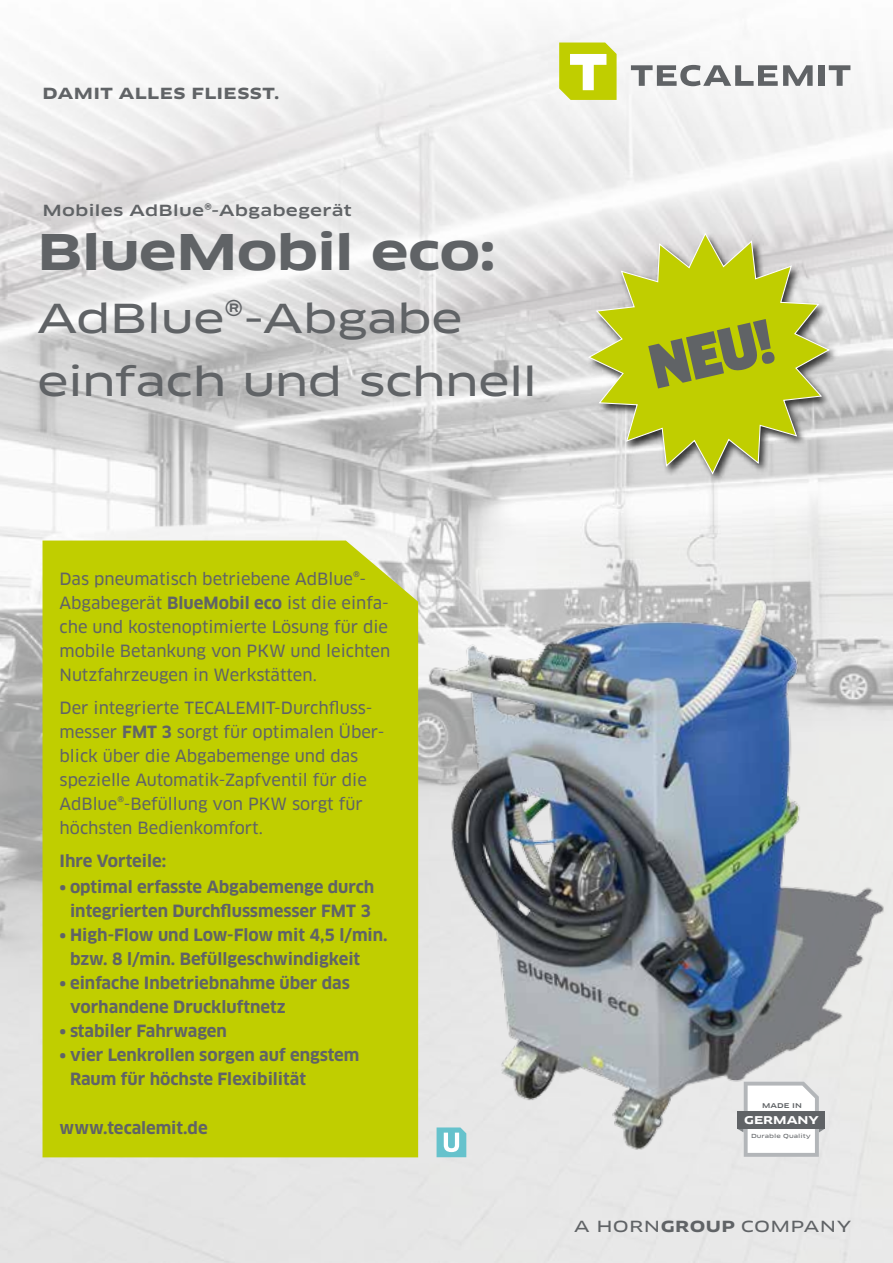
<style>
.page{position:relative;width:893px;height:1263px;background:#fff}
.page>*{position:absolute;margin:0;border:0;box-sizing:border-box;transform-origin:0 0}
.t1{font:900 58.05px "Clan OT";color:#606366;scale:.91 1}
.t2{font:700 48px "Clan OT Extd";letter-spacing:-.025em;color:#606366}
.t3{font:39px/63px "Clan OT Extd News";letter-spacing:-.035em;color:#606366}
.t4{font:16.5px/24px "Clan OT News";color:#606366}
.t5{font:700 16.5px/24px "Clan OT";color:#606366}
.t6{font:500 15px "Clan OT Extd";letter-spacing:.005em;color:#606366}
.t7{font:700 15px "Clan OT Extd";letter-spacing:.025em;color:#606366}
.t8{font:15px "Clan OT Extd News";letter-spacing:.02em;color:#606366}
.t9{font:700 10.5px "Clan OT Extd";color:#fff}
.t10{font:500 6.45px "Clan OT Extd";color:#606366}
.t11{font:5.4px "Clan OT Extd News";color:#606366}
.s1{font-family:"Clan OT";font-weight:700}
.s2{font-family:"Clan OT Extd";font-weight:700}
</style>
<div class="page">
<img style="left:0;top:29px;width:893px;height:1234px">
<svg style="left:631px;top:65px;width:182px;height:21px"></svg>
<div style="left:818px;top:65px;width:6px;height:21px;background:#606366"></div>
<svg style="left:829px;top:65px;width:21px;height:21px"></svg>
<svg style="left:559px;top:43px;width:58px;height:57px"></svg>
<img style="left:402px;top:566px;width:491px;height:615px">
<svg style="left:737px;top:1081px;width:88px;height:76px"></svg>
<div style="left:737px;top:1111px;width:88px;height:17px;background:#606366"></div>
<svg style="left:437px;top:1127px;width:29px;height:30px"></svg>
<div style="left:43px;top:540px;width:375px;height:617px;background:#c0ce00"></div>
<div style="left:586px;top:231px;width:253px;height:253px;background:#000;opacity:.75"></div>
<svg style="left:587px;top:232px;width:244px;height:244px;background:#c5cd5d"></svg>
<p class="t7" style="left:43px;top:84px;width:238px">DAMIT ALLES FLIESST.</p>
<p class="t6" style="left:43px;top:201px;width:311px">Mobiles AdBlue®-Abgabegerät</p>
<h2 class="t2" style="left:37px;top:224px;width:460px">BlueMobil eco:</h2>
<h3 class="t3" style="left:37px;top:288px;width:502px">AdBlue®-Abgabe einfach und schnell</h3>
<h1 class="t1" style="left:644px;top:336px;width:138px;rotate:-13deg">NEU!</h1>
<p class="t4" style="left:60px;top:567px;width:332px">Das pneumatisch betriebene AdBlue®- Abgabegerät <span class="s1">BlueMobil eco</span> ist die einfa&shy;che und kostenoptimierte Lösung für die mobile Betankung von PKW und leichten Nutzfahrzeugen in Werkstätten.</p>
<p class="t4" style="left:60px;top:696px;width:326px">Der integrierte TECALEMIT-Durchfluss&shy;messer <span class="s1">FMT 3</span> sorgt für optimalen Über&shy;blick über die Abgabemenge und das spezielle Automatik-Zapfventil für die AdBlue®-Befüllung von PKW sorgt für höchsten Bedienkomfort.</p>
<p class="t5" style="left:60px;top:849px;width:108px">Ihre Vorteile:</p>
<p class="t5" style="left:60px;top:875px;width:316px;text-align:center">• optimal erfasste Abgabemenge durch integrierten Durchflussmesser FMT 3</p>
<p class="t5" style="left:70px;top:923px;width:319px;text-indent:-10px">• High-Flow und Low-Flow mit 4,5 l/min. bzw. 8 l/min. Befüllgeschwindigkeit</p>
<p class="t5" style="left:70px;top:971px;width:282px;text-indent:-10px">• einfache Inbetriebnahme über das vorhandene Druckluftnetz</p>
<p class="t5" style="left:60px;top:1019px;width:169px">• stabiler Fahrwagen</p>
<p class="t5" style="left:70px;top:1043px;width:291px;text-indent:-10px">• vier Lenkrollen sorgen auf engstem<br>Raum für höchste Flexibilität</p>
<p class="t5" style="left:60px;top:1116px;width:150px">www.tecalemit.de</p>
<p class="t10" style="left:762px;top:1101px;width:41px">MADE IN</p>
<p class="t11" style="left:751px;top:1132px;width:61px">Durable Quality</p>
<p class="t9" style="left:744px;top:1113px;width:76px">GERMANY</p>
<p class="t8" style="left:574px;top:1217px;width:279px">A HORN<span class="s2">GROUP</span> COMPANY</p>
</div>
